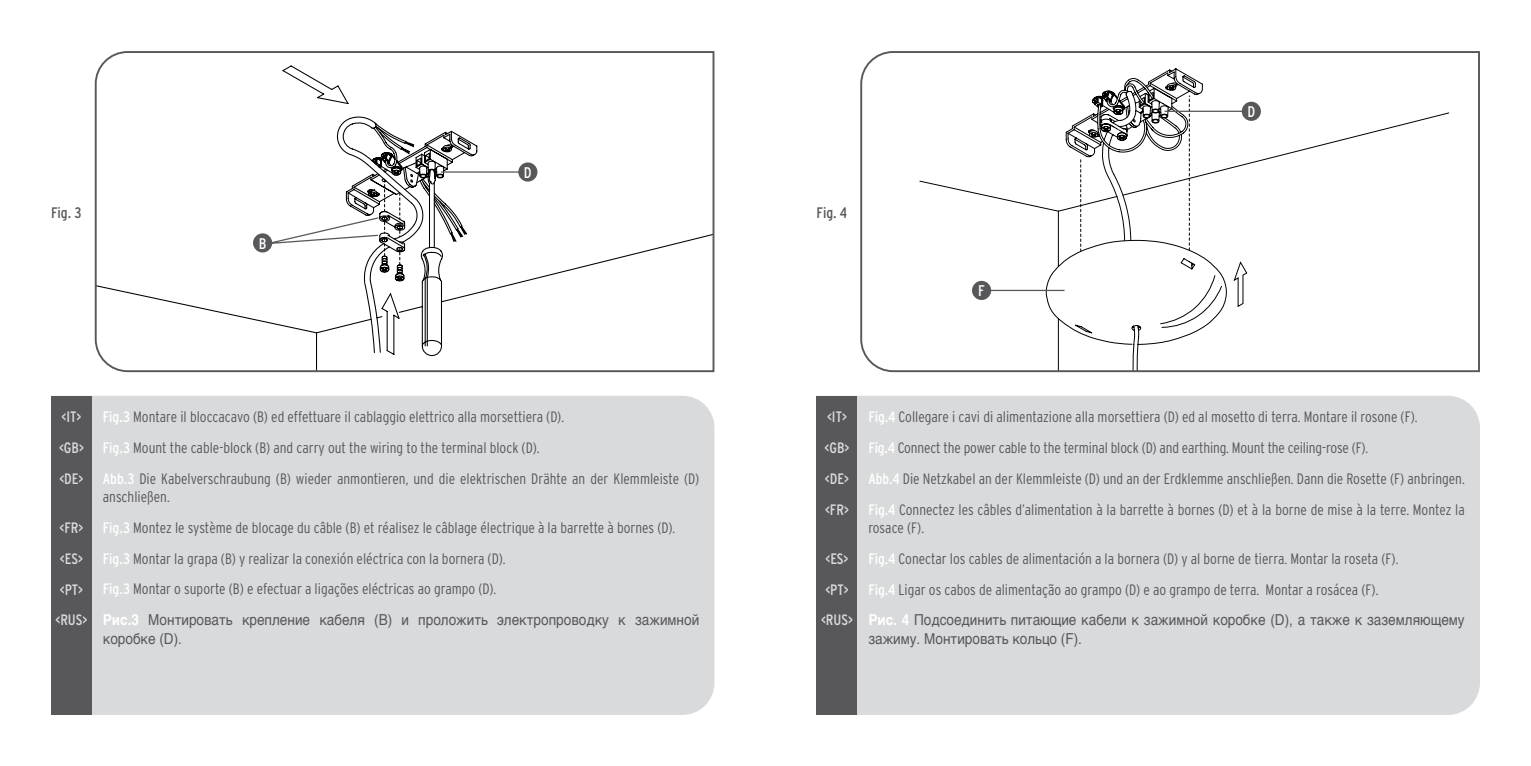
<style>
.page{position:relative;width:1531px;height:766px;background:#fff}
.page>*{position:absolute;margin:0;border:0;box-sizing:border-box;transform-origin:0 0}
.t1{font:condensed 15.53px "Interstate";color:#fff}
.t2{font:condensed 15.3px "Interstate";color:#58585a}
.t3{font:300 condensed 15.08px/30.8px "Interstate";color:#58585a}
.t4{font:15.08px/18px "Helvetica";color:#58585a;scale:.9 1}
.t5{font:condensed 15.08px/30.8px "Interstate";color:#d9dadb}
.s1{font-weight:400;color:#fff}
.s2{font-weight:700;color:#fff}
</style>
<div class="page">
<svg style="left:94px;top:51px;width:621px;height:322px"></svg>
<svg style="left:860px;top:51px;width:620px;height:322px"></svg>
<svg style="left:252px;top:64px;width:220px;height:270px"></svg>
<div style="left:518px;top:162px;width:19px;height:19px;background:#58585a;border-radius:50%"></div>
<hr style="left:441px;top:171px;width:82px;height:2px;background:#58585a">
<div style="left:1242px;top:102px;width:19px;height:19px;background:#58585a;border-radius:50%"></div>
<hr style="left:1164px;top:111px;width:82px;height:1px;background:#58585a">
<div style="left:972px;top:281px;width:19px;height:19px;background:#58585a;border-radius:50%"></div>
<hr style="left:988px;top:290px;width:76px;height:1px;background:#58585a">
<div style="left:92px;top:396px;width:622px;height:318px;background:#d9dadb"></div>
<div style="left:857px;top:396px;width:623px;height:318px;background:#d9dadb"></div>
<div style="left:51px;top:395px;width:41px;height:319px;background:#58585a"></div>
<div style="left:816px;top:395px;width:41px;height:319px;background:#58585a"></div>
<p class="t1" style="left:524px;top:163px;width:9px">D</p>
<p class="t2" style="left:51px;top:204px;width:32px">Fig. 3</p>
<p class="t2" style="left:816px;top:204px;width:32px">Fig. 4</p>
<p class="t1" style="left:259px;top:234px;width:9px">B</p>
<p class="t1" style="left:978px;top:282px;width:8px">F</p>
<p class="t1" style="left:1247px;top:103px;width:9px">D</p>
<p class="t5" style="left:59px;top:401px;width:26px">&lt;IT&gt; &lt;GB&gt; &lt;DE&gt;</p>
<p class="t5" style="left:55px;top:512px;width:33px">&lt;FR&gt; &lt;ES&gt; &lt;PT&gt; &lt;RUS&gt;</p>
<p class="t3" style="left:103px;top:401px;width:598px"><span class="s1">Fig.3</span> Montare il bloccacavo (B) ed effettuare il cablaggio elettrico alla morsettiera (D).<br><span class="s1">Fig.3</span> Mount the cable-block (B) and carry out the wiring to the terminal block (D).<br><span class="s1">Abb.3</span> Die Kabelverschraubung (B) wieder anmontieren, und die elektrischen Drähte an der Klemmleiste (D)</p>
<p class="t3" style="left:103px;top:481px;width:574px">anschließen.<br><span class="s1">Fig.3</span> Montez le système de blocage du câble (B) et réalisez le câblage électrique à la barrette à bornes (D).<br><span class="s1">Fig.3</span> Montar la grapa (B) y realizar la conexión eléctrica con la bornera (D).<br><span class="s1">Fig.3</span> Montar o suporte (B) e efectuar a ligações eléctricas ao grampo (D).</p>
<p class="t4" style="left:103px;top:611px;width:664px"><span class="s2">Рис.3</span> Монтировать крепление кабеля (В) и проложить электропроводку к зажимной коробке (D).</p>
<p class="t5" style="left:824px;top:401px;width:26px">&lt;IT&gt; &lt;GB&gt; &lt;DE&gt; &lt;FR&gt;</p>
<p class="t5" style="left:821px;top:542px;width:33px">&lt;ES&gt; &lt;PT&gt; &lt;RUS&gt;</p>
<p class="t3" style="left:868px;top:401px;width:598px"><span class="s1">Fig.4</span> Collegare i cavi di alimentazione alla morsettiera (D) ed al mosetto di terra. Montare il rosone (F).<br><span class="s1">Fig.4</span> Connect the power cable to the terminal block (D) and earthing. Mount the ceiling-rose (F).<br><span class="s1">Abb.4</span> Die Netzkabel an der Klemmleiste (D) und an der Erdklemme anschließen. Dann die Rosette (F) anbringen.<br><span class="s1">Fig.4</span> Connectez les câbles d’alimentation à la barrette à bornes (D) et à la borne de mise à la terre. Montez la</p>
<p class="t3" style="left:868px;top:511px;width:531px">rosace (F).<br><span class="s1">Fig.4</span> Conectar los cables de alimentación a la bornera (D) y al borne de tierra. Montar la roseta (F).<br><span class="s1">Fig.4</span> Ligar os cabos de alimentação ao grampo (D) e ao grampo de terra. Montar a rosácea (F).</p>
<p class="t4" style="left:868px;top:611px;width:664px"><span class="s2">Рис. 4</span> Подсоединить питающие кабели к зажимной коробке (D), а также к заземляющему зажиму. Монтировать кольцо (F).</p>
</div>
